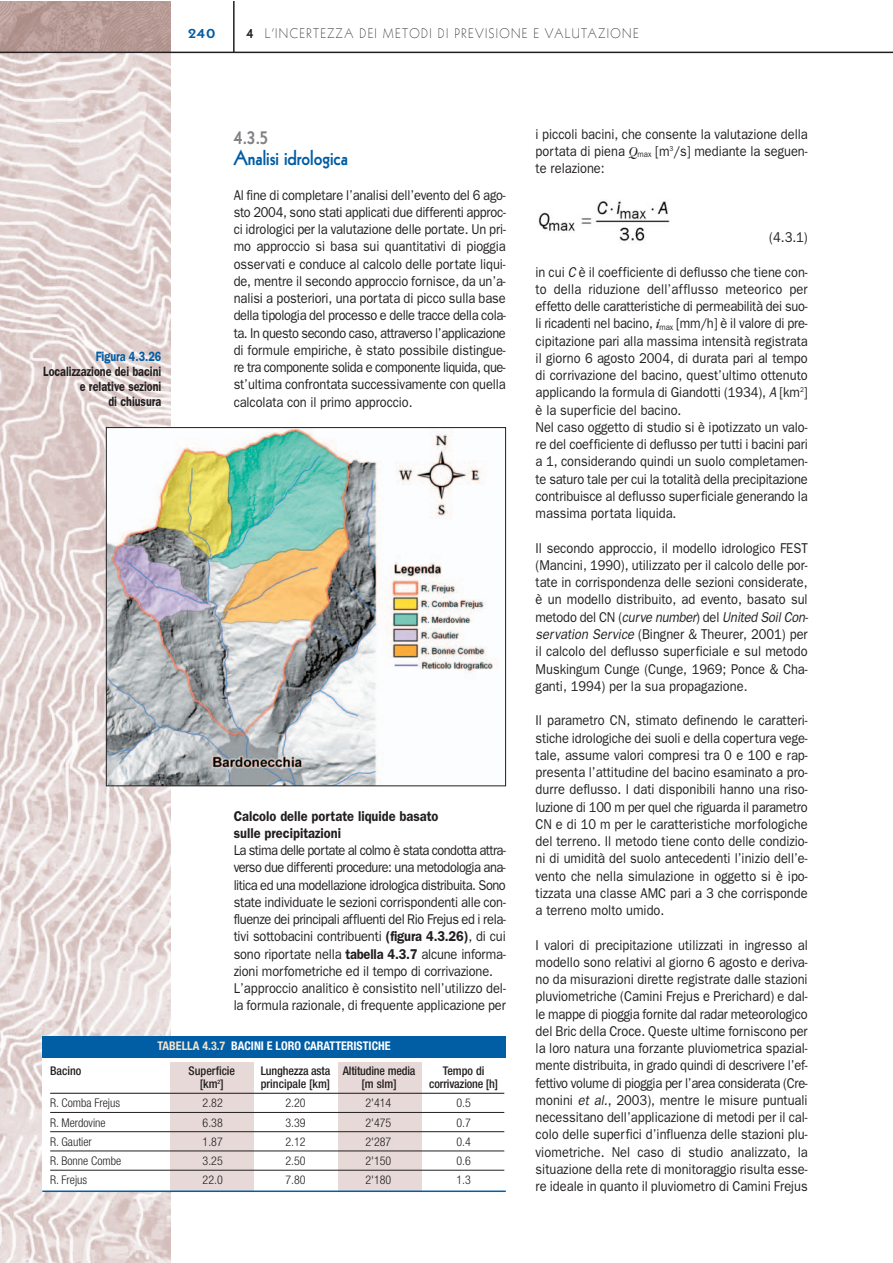
<style>
.page{position:relative;width:893px;height:1263px;background:#fff}
.page>*{position:absolute;margin:0;border:0;box-sizing:border-box;transform-origin:0 0}
.t1{font:800 21px "Kabel";color:#015da4;scale:.9 1}
.t2{font:800 21px "Kabel";color:#808285;scale:.9 1}
.t3{font:800 15px "Kabel";color:#015da4;scale:1.2 1}
.t4{font:14.25px/17.2px "Franklin Gothic";color:#231f20;text-align:justify;scale:.9 1}
.t5{font:600 14.25px/17.2px "Franklin Gothic";color:#231f20;scale:.9 1}
.t6{font:600 13.5px/15px "Franklin Gothic";color:#231f20;text-align:right;scale:.8 1}
.t7{font:300 13.5px "Kabel";letter-spacing:.11em;color:#231f20;scale:.92 1}
.t8{font:600 13.5px "Franklin Gothic";color:#015da4;scale:.8 1}
.t9{font:300 condensed 12px "Helvetica Neue";color:#231f20}
.t10{font:500 condensed 12px "Helvetica Neue";letter-spacing:-.015em;color:#231f20}
.t11{font:700 condensed 12px "Helvetica Neue";color:#fff}
.s1{font-weight:800;font-size:15px}
.s2{font-weight:600}
.s3{color:#f2e5cf}
.s4{font-family:"Garamond";font-style:italic}
.s5{font-style:italic}
</style>
<div class="page">
<img style="left:0;top:53px;width:170px;height:1210px">
<img style="left:538px;top:201px;width:132px;height:41px">
<svg style="left:0;top:1px;width:170px;height:51px;background:#b69994"></svg>
<hr style="left:0;top:52px;width:893px;height:1px;background:#231f20">
<hr style="left:233px;top:1px;width:2px;height:51px;background:#231f20">
<img style="left:108px;top:429px;width:389px;height:355px">
<div style="left:106px;top:427px;width:400px;height:359px;border:1px solid #231f20"></div>
<div style="left:42px;top:1048px;width:464px;height:143px;background:#fff"></div>
<div style="left:170px;top:1062px;width:84px;height:129px;background:#e6d9d7"></div>
<div style="left:338px;top:1062px;width:83px;height:129px;background:#e6d9d7"></div>
<hr style="left:50px;top:1093px;width:454px;height:1px;background:#231f20">
<hr style="left:50px;top:1112px;width:454px;height:1px;background:#231f20">
<hr style="left:50px;top:1131px;width:454px;height:1px;background:#231f20">
<hr style="left:50px;top:1151px;width:454px;height:1px;background:#231f20">
<hr style="left:50px;top:1170px;width:454px;height:1px;background:#231f20">
<hr style="left:42px;top:1190px;width:464px;height:2px;background:#015da4">
<div style="left:42px;top:1036px;width:464px;height:21px;background:#015da4"></div>
<p class="t3" style="left:188px;top:27px;width:24px">240</p>
<p class="t7" style="left:246px;top:28px;width:428px"><span class="s1">4</span> L’INCERTEZZA DEI METODI DI PREVISIONE E VALUTAZIONE</p>
<p class="t8" style="left:96px;top:352px;width:84px">Figura 4.3.26</p>
<p class="t6" style="left:43px;top:365px;width:149px">Localizzazione dei bacini e relative sezioni<br>di chiusura</p>
<h1 class="t2" style="left:234px;top:129px;width:40px">4.3.5</h1>
<h1 class="t1" style="left:234px;top:150px;width:129px">Analisi idrologica</h1>
<p class="t4" style="left:234px;top:187px;width:304px">Al fine di completare l’analisi dell’evento del 6 ago&shy;sto 2004, sono stati applicati due differenti approc&shy;ci idrologici per la valutazione delle portate. Un pri&shy;mo approccio si basa sui quantitativi di pioggia osservati e conduce al calcolo delle portate liqui&shy;de, mentre il secondo approccio fornisce, da un’a&shy;nalisi a posteriori, una portata di picco sulla base della tipologia del processo e delle tracce della cola&shy;ta. In questo secondo caso, attraverso l’applicazione di formule empiriche, è stato possibile distingue&shy;re tra componente solida e componente liquida, que&shy;st’ultima confrontata successivamente con quella calcolata con il primo approccio.</p>
<p class="t5" style="left:234px;top:808px;width:229px">Calcolo delle portate liquide basato sulle precipitazioni</p>
<p class="t4" style="left:234px;top:843px;width:304px;text-align:left">La stima delle portate al colmo è stata condotta attra&shy;verso due differenti procedure: una metodologia ana&shy;litica ed una modellazione idrologica distribuita. Sono state individuate le sezioni corrispondenti alle con&shy;fluenze dei principali affluenti del Rio Frejus ed i rela&shy;tivi sottobacini contribuenti <span class="s2">(figura 4.3.26)</span>, di cui sono riportate nella <span class="s2">tabella 4.3.7</span> alcune informa&shy;zioni morfometriche ed il tempo di corrivazione.<br>L’approccio analitico è consistito nell’utilizzo del&shy;la formula razionale, di frequente applicazione per</p>
<p class="t11" style="left:157px;top:1041px;width:235px"><span class="s3">TABELLA 4.3.7</span> BACINI E LORO CARATTERISTICHE</p>
<p class="t10" style="left:50px;top:1066px;width:33px">Bacino</p>
<p class="t10" style="left:189px;top:1066px;width:48px">Superficie</p>
<p class="t10" style="left:261px;top:1066px;width:156px">Lunghezza asta Altitudine media</p>
<p class="t10" style="left:443px;top:1066px;width:43px">Tempo di</p>
<p class="t10" style="left:200px;top:1079px;width:25px">[km<sup>2</sup>]</p>
<p class="t10" style="left:261px;top:1079px;width:71px">principale [km]</p>
<p class="t10" style="left:362px;top:1079px;width:37px">[m slm]</p>
<p class="t10" style="left:429px;top:1079px;width:70px">corrivazione [h]</p>
<p class="t9" style="left:50px;top:1099px;width:71px">R. Comba Frejus</p>
<p class="t9" style="left:203px;top:1099px;width:22px">2.82</p>
<p class="t9" style="left:285px;top:1099px;width:22px">2.20</p>
<p class="t9" style="left:365px;top:1099px;width:27px">2'414</p>
<p class="t9" style="left:456px;top:1099px;width:16px">0.5</p>
<p class="t9" style="left:50px;top:1118px;width:57px">R. Merdovine</p>
<p class="t9" style="left:203px;top:1118px;width:22px">6.38</p>
<p class="t9" style="left:285px;top:1118px;width:22px">3.39</p>
<p class="t9" style="left:365px;top:1118px;width:27px">2'475</p>
<p class="t9" style="left:456px;top:1118px;width:16px">0.7</p>
<p class="t9" style="left:50px;top:1137px;width:43px">R. Gautier</p>
<p class="t9" style="left:203px;top:1137px;width:22px">1.87</p>
<p class="t9" style="left:285px;top:1137px;width:22px">2.12</p>
<p class="t9" style="left:365px;top:1137px;width:27px">2'287</p>
<p class="t9" style="left:456px;top:1137px;width:16px">0.4</p>
<p class="t9" style="left:50px;top:1156px;width:73px">R. Bonne Combe</p>
<p class="t9" style="left:203px;top:1156px;width:22px">3.25</p>
<p class="t9" style="left:285px;top:1156px;width:22px">2.50</p>
<p class="t9" style="left:365px;top:1156px;width:27px">2'150</p>
<p class="t9" style="left:456px;top:1156px;width:16px">0.6</p>
<p class="t9" style="left:50px;top:1176px;width:39px">R. Frejus</p>
<p class="t9" style="left:203px;top:1176px;width:22px">22.0</p>
<p class="t9" style="left:285px;top:1176px;width:22px">7.80</p>
<p class="t9" style="left:365px;top:1176px;width:27px">2'180</p>
<p class="t9" style="left:456px;top:1176px;width:16px">1.3</p>
<p class="t4" style="left:536px;top:126px;width:304px">i piccoli bacini, che consente la valutazione della portata di piena <span class="s4">Q</span><sub>max</sub> [m<sup>3</sup>/s] mediante la seguen&shy;te relazione:</p>
<p class="t4" style="left:769px;top:230px;width:44px">(4.3.1)</p>
<p class="t4" style="left:536px;top:264px;width:304px;text-align:left">in cui <span class="s5">C</span>è il coefficiente di deflusso che tiene con&shy;to della riduzione dell’afflusso meteorico per effetto delle caratteristiche di permeabilità dei suo&shy;li ricadenti nel bacino, <span class="s4">i</span><sub>max</sub> [mm/h] è il valore di pre&shy;cipitazione pari alla massima intensità registrata il giorno 6 agosto 2004, di durata pari al tempo di corrivazione del bacino, quest’ultimo ottenuto applicando la formula di Giandotti (1934), <span class="s5">A</span> [km<sup>2</sup>] è la superficie del bacino.<br>Nel caso oggetto di studio si è ipotizzato un valo&shy;re del coefficiente di deflusso per tutti i bacini pari a 1, considerando quindi un suolo completamen&shy;te saturo tale per cui la totalità della precipitazione contribuisce al deflusso superficiale generando la massima portata liquida.</p>
<p class="t4" style="left:536px;top:540px;width:306px;text-align:left">Il secondo approccio, il modello idrologico FEST (Mancini, 1990), utilizzato per il calcolo delle por&shy;tate in corrispondenza delle sezioni considerate, è un modello distribuito, ad evento, basato sul m eto d o d e l C N ( <span class="s5">curve number</span>) d e l <span class="s5">United SoilCon&shy;servation Service</span> (Bingner &amp; Theurer, 2001) per il calcolo del deflusso superficiale e sul metodo Muskingum Cunge (Cunge, 1969; Ponce &amp; Cha&shy;ganti, 1994) per la sua propagazione.</p>
<p class="t4" style="left:536px;top:713px;width:304px">Il parametro CN, stimato definendo le caratteri&shy;stiche idrologiche dei suoli e della copertura vege&shy;tale, assume valori compresi tra 0 e 100 e rap&shy;presenta l’attitudine del bacino esaminato a pro&shy;durre deflusso. I dati disponibili hanno una riso&shy;luzione di 100 m per quel che riguarda il parametro CN e di 10 m per le caratteristiche morfologiche del terreno. Il metodo tiene conto delle condizio&shy;ni di umidità del suolo antecedenti l’inizio dell’e&shy;vento che nella simulazione in oggetto si è ipo&shy;tizzata una classe AMC pari a 3 che corrisponde a terreno molto umido.</p>
<p class="t4" style="left:536px;top:937px;width:304px">I valori di precipitazione utilizzati in ingresso al modello sono relativi al giorno 6 agosto e deriva&shy;no da misurazioni dirette registrate dalle stazioni pluviometriche (Camini Frejus e Prerichard) e dal&shy;le mappe di pioggia fornite dal radar meteorologico del Bric della Croce. Queste ultime forniscono per la loro natura una forzante pluviometrica spazial&shy;mente distribuita, in grado quindi di descrivere l’ef&shy;fettivo volume di pioggia per l’area considerata (Cre&shy;monini <span class="s5">et al.</span>, 2003), mentre le misure puntuali necessitano dell’applicazione di metodi per il cal&shy;colo delle superfici d’influenza delle stazioni plu&shy;viometriche. Nel caso di studio analizzato, la situazione della rete di monitoraggio risulta esse&shy;re ideale in quanto il pluviometro di Camini Frejus</p>
</div>
